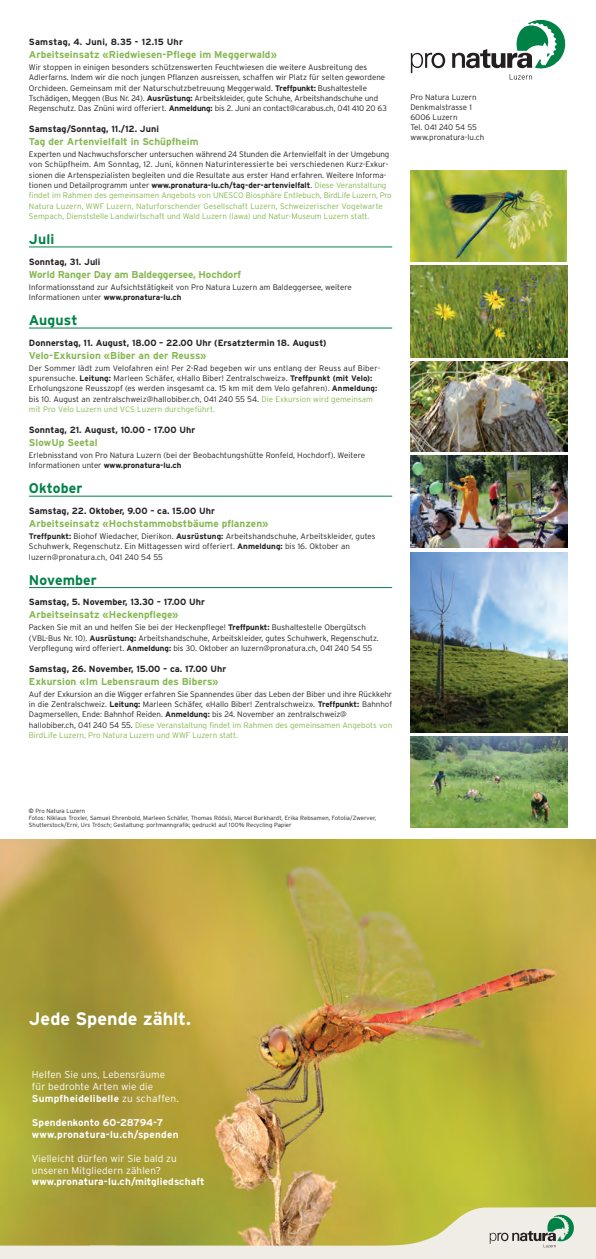
<style>
.page{position:relative;width:596px;height:1259px;background:#fff}
.page>*{position:absolute;margin:0;border:0;box-sizing:border-box;transform-origin:0 0}
.t1{font:700 18px "Interstate";color:#fff}
.t2{font:700 14px "Interstate";letter-spacing:.01em;color:#008247}
.t3{font:700 10px "Interstate";letter-spacing:.005em;color:#85b752}
.t4{font:300 10px/12px "Interstate";letter-spacing:.01em;color:#fff}
.t5{font:700 10px/12px "Interstate";letter-spacing:.01em;color:#fff}
.t6{font:700 9px "Interstate";letter-spacing:.005em;color:#231f20}
.t7{font:700 9px "Interstate";letter-spacing:.025em;color:#231f20}
.t8{font:300 8px/10.3px "Interstate";color:#231f20}
.t9{font:300 6px/7px "Interstate";letter-spacing:.01em;color:#231f20}
.s1{font-weight:700}
.s2{color:#85b752}
.s3{font-family:"Univers";font-weight:400}
</style>
<div class="page">
<img style="left:0;top:839px;width:595px;height:368px">
<img style="left:410px;top:737px;width:156px;height:90px">
<hr style="left:29px;top:247px;width:363px;height:1px;background:#008247">
<hr style="left:29px;top:328px;width:363px;height:1px;background:#008247">
<hr style="left:29px;top:496px;width:363px;height:1px;background:#008247">
<hr style="left:29px;top:587px;width:363px;height:1px;background:#008247">
<img style="left:410px;top:456px;width:156px;height:91px">
<img style="left:410px;top:552px;width:156px;height:180px">
<img style="left:410px;top:362px;width:156px;height:89px">
<img style="left:410px;top:266px;width:156px;height:91px">
<svg style="left:410px;top:53px;width:35px;height:20px"></svg>
<svg style="left:452px;top:20px;width:113px;height:60px"></svg>
<img style="left:410px;top:170px;width:156px;height:91px">
<svg style="left:0;top:1207px;width:595px;height:52px;background:#c6c084"></svg>
<p class="t7" style="left:29px;top:37px;width:155px">Samstag, 4. Juni, 8.35 - 12.15 Uhr</p>
<p class="t3" style="left:29px;top:48px;width:249px">Arbeitseinsatz «Riedwiesen-Pflege im Meggerwald»</p>
<p class="t8" style="left:29px;top:62px;width:359px">Wir stoppen in einigen besonders schützenswerten Feuchtwiesen die weitere Ausbreitung des Adlerfarns. Indem wir die noch jungen Pflanzen ausreissen, schaffen wir Platz für selten gewordene Orchideen. Gemeinsam mit der Naturschutzbetreuung Meggerwald. <span class="s1">Treffpunkt:</span> Bushaltestelle Tschädigen, Meggen (Bus Nr. 24). <span class="s1">Ausrüstung:</span> Arbeitskleider, gute Schuhe, Arbeitshandschuhe und Regenschutz. Das Znüni wird offeriert. <span class="s1">Anmeldung:</span> bis 2. Juni an contact@carabus.ch, 041 410 20 63</p>
<p class="t6" style="left:29px;top:124px;width:131px">Samstag/Sonntag, 11./12. Juni</p>
<p class="t3" style="left:29px;top:135px;width:171px">Tag der Artenvielfalt in Schüpfheim</p>
<p class="t8" style="left:29px;top:149px;width:364px">Experten und Nachwuchsforscher untersuchen während 24 Stunden die Artenvielfalt in der Umgebung von Schüpfheim. Am Sonntag, 12. Juni, können Naturinteressierte bei verschiedenen Kurz-Exkur&shy;sionen die Artenspezialisten begleiten und die Resultate aus erster Hand erfahren. Weitere Informa&shy;tionen und Detailprogramm unter <span class="s1">www.pronatura-lu.ch/tag-der-artenvielfalt</span>. <span class="s2">Diese Veranstaltung findet im Rahmen des gemeinsamen Angebots von UNESCO Biosphäre Entlebuch, BirdLife Luzern, Pro Natura Luzern, WWF Luzern, Naturforschender Gesellschaft Luzern, Schweizerischer Vogelwarte Sempach, Dienststelle Landwirtschaft und Wald Luzern (lawa) und Natur-Museum Luzern statt.</span></p>
<h2 class="t2" style="left:29px;top:231px;width:27px">Juli</h2>
<p class="t6" style="left:29px;top:256px;width:73px">Sonntag, 31. Juli</p>
<p class="t3" style="left:29px;top:268px;width:214px">World Ranger Day am Baldeggersee, Hochdorf</p>
<p class="t8" style="left:29px;top:282px;width:324px">Informationsstand zur Aufsichtstätigkeit von Pro Natura Luzern am Baldeggersee, weitere<br>Informationen unter <span class="s1">www.pronatura-lu.ch</span></p>
<h2 class="t2" style="left:29px;top:312px;width:50px">August</h2>
<p class="t6" style="left:29px;top:337px;width:299px">Donnerstag, 11. August, 18.00 – 22.00 Uhr (Ersatztermin 18. August)</p>
<p class="t3" style="left:29px;top:349px;width:179px">Velo-Exkursion «Biber an der Reuss»</p>
<p class="t8" style="left:29px;top:363px;width:353px">Der Sommer lädt zum Velofahren ein! Per 2-Rad begeben wir uns entlang der Reuss auf Biber&shy;spurensuche. <span class="s1">Leitung:</span> Marleen Schäfer, «Hallo Biber! Zentralschweiz». <span class="s1">Treffpunkt (mit Velo):<br></span>Erholungszone Reusszopf (es werden insgesamt ca. 15 km mit dem Velo gefahren). <span class="s1">Anmeldung: </span>bis 10. August an zentralschweiz@hallobiber.ch, 041 240 55 54. <span class="s2">Die Exkursion wird gemeinsam mit Pro Velo Luzern und VCS Luzern durchgeführt.</span></p>
<p class="t6" style="left:29px;top:424px;width:168px">Sonntag, 21. August, 10.00 - 17.00 Uhr</p>
<p class="t3" style="left:29px;top:436px;width:70px">SlowUp Seetal</p>
<p class="t8" style="left:29px;top:450px;width:337px">Erlebnisstand von Pro Natura Luzern (bei der Beobachtungshütte Ronfeld, Hochdorf). Weitere<br>Informationen unter <span class="s1">www.pronatura-lu.ch</span></p>
<h2 class="t2" style="left:29px;top:480px;width:55px">Oktober</h2>
<p class="t6" style="left:29px;top:505px;width:187px">Samstag, 22. Oktober, 9.00 – ca. 15.00 Uhr</p>
<p class="t3" style="left:29px;top:517px;width:241px">Arbeitseinsatz «Hochstammobstbäume pflanzen»</p>
<p class="t8" style="left:29px;top:531px;width:348px"><span class="s1">Treffpunkt:</span> Biohof Wiedacher, Dierikon. <span class="s1">Ausrüstung:</span> Arbeitshandschuhe, Arbeitskleider, gutes<br>Schuhwerk, Regenschutz. Ein Mittagessen wird offeriert. <span class="s1">Anmeldung:</span> bis 16. Oktober an luzern@pronatura.ch, 041 240 54 55</p>
<h2 class="t2" style="left:29px;top:571px;width:69px">November</h2>
<p class="t6" style="left:29px;top:597px;width:177px">Samstag, 5. November, 13.30 – 17.00 Uhr</p>
<p class="t3" style="left:29px;top:608px;width:151px">Arbeitseinsatz «Heckenpflege»</p>
<p class="t8" style="left:29px;top:622px;width:351px">Packen Sie mit an und helfen Sie bei der Heckenpflege! <span class="s1">Treffpunkt:</span> Bushaltestelle Obergütsch (VBL-Bus Nr. 10). <span class="s1">Ausrüstung:</span> Arbeitshandschuhe, Arbeitskleider, gutes Schuhwerk, Regenschutz.<br>Verpflegung wird offeriert. <span class="s1">Anmeldung:</span> bis 30. Oktober an luzern@pronatura.ch, 041 240 54 55</p>
<p class="t6" style="left:29px;top:663px;width:199px">Samstag, 26. November, 15.00 – ca. 17.00 Uhr</p>
<p class="t3" style="left:29px;top:675px;width:191px">Exkursion «Im Lebensraum des Bibers»</p>
<p class="t8" style="left:29px;top:688px;width:364px">Auf der Exkursion an die Wigger erfahren Sie Spannendes über das Leben der Biber und ihre Rückkehr in die Zentralschweiz. <span class="s1">Leitung:</span> Marleen Schäfer, «Hallo Biber! Zentralschweiz». <span class="s1">Treffpunkt:</span> Bahnhof Dagmersellen, Ende: Bahnhof Reiden. <span class="s1">Anmeldung:</span> bis 24. November an zentralschweiz@ hallobiber.ch, 041 240 54 55. <span class="s2">Diese Veranstaltung findet im Rahmen des gemeinsamen Angebots von BirdLife Luzern, Pro Natura Luzern und WWF Luzern statt.</span></p>
<p class="t8" style="left:410px;top:92px;width:75px;line-height:10px">Pro Natura Luzern<br>Denkmalstrasse 1<br>6006 Luzern<br>Tel. 041 240 54 55 www.pronatura-lu.ch</p>
<p class="t9" style="left:29px;top:807px;width:348px"><span class="s3">©</span> Pro Natura Luzern<br>Fotos: Niklaus Troxler, Samuel Ehrenbold, Marleen Schäfer, Thomas Röösli, Marcel Burkhardt, Erika Rebsamen, Fotolia/Zwerver,<br>Shutterstock/Erni, Urs Trösch; Gestaltung: portmanngrafik; gedruckt auf 100% Recycling Papier</p>
<h1 class="t1" style="left:29px;top:1007px;width:163px">Jede Spende zählt.</h1>
<p class="t4" style="left:32px;top:1068px;width:148px">Helfen Sie uns, Lebensräume für bedrohte Arten wie die<br><span class="s1">Sumpfheidelibelle</span> zu schaffen.</p>
<p class="t5" style="left:32px;top:1116px;width:148px">Spendenkonto 60-28794-7 www.pronatura-lu.ch/spenden</p>
<p class="t4" style="left:32px;top:1152px;width:146px">Vielleicht dürfen wir Sie bald zu unseren Mitgliedern zählen?</p>
<p class="t5" style="left:32px;top:1175px;width:174px">www.pronatura-lu.ch/mitgliedschaft</p>
</div>
